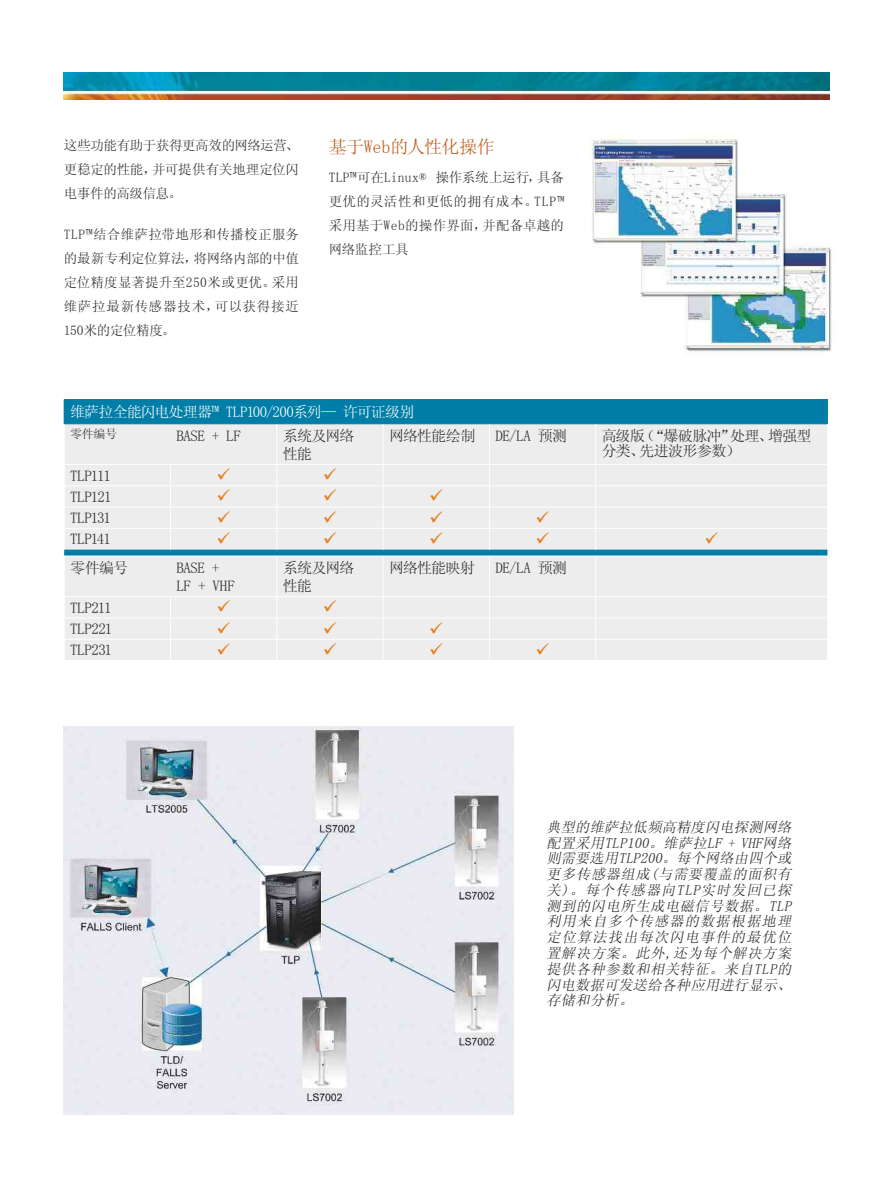
<style>
.page{position:relative;width:893px;height:1191px;background:#fff}
.page>*{position:absolute;margin:0;border:0;box-sizing:border-box;transform-origin:0 0}
.t1{font:18px "Sim Sun";letter-spacing:-.025em;color:#bb5c1d}
.t2{font:15px/18px "Sim Sun";letter-spacing:-.04em;color:#2b2b2a}
.t3{font:15px "Sim Sun";letter-spacing:-.05em;color:#fff}
.t4{font:italic 14.25px/15.8px "Sim Sun";color:#2b2b2a;text-align:justify}
.t5{font:13.5px/24px "Sim Sun";letter-spacing:.005em;color:#2b2b2a;text-align:justify}
.t6{font:12px "Sim Sun";color:#2b2b2a}
</style>
<div class="page">
<img style="left:64px;top:72px;width:765px;height:28px">
<div style="left:64px;top:400px;width:763px;height:24px;background:#007ea7"></div>
<div style="left:65px;top:424px;width:762px;height:236px;background:#ededed"></div>
<hr style="left:64px;top:399px;width:106px;height:1px;background:#007ea7">
<hr style="left:170px;top:399px;width:107px;height:1px;background:#007ea7">
<hr style="left:277px;top:399px;width:106px;height:1px;background:#007ea7">
<hr style="left:383px;top:399px;width:106px;height:1px;background:#007ea7">
<hr style="left:489px;top:399px;width:107px;height:1px;background:#007ea7">
<hr style="left:596px;top:399px;width:232px;height:1px;background:#007ea7">
<svg style="left:827px;top:400px;width:1px;height:23px"></svg>
<hr style="left:596px;top:423px;width:232px;height:1px;background:#007ea7">
<hr style="left:276px;top:424px;width:1px;height:40px;background:#fff">
<hr style="left:383px;top:424px;width:1px;height:40px;background:#fff">
<hr style="left:489px;top:424px;width:1px;height:40px;background:#fff">
<hr style="left:595px;top:424px;width:1px;height:40px;background:#fff">
<hr style="left:276px;top:556px;width:1px;height:40px;background:#fff">
<hr style="left:383px;top:556px;width:1px;height:40px;background:#fff">
<hr style="left:64px;top:617px;width:106px;height:1px;background:#fff">
<hr style="left:170px;top:617px;width:107px;height:1px;background:#fff">
<hr style="left:277px;top:617px;width:106px;height:1px;background:#fff">
<hr style="left:383px;top:617px;width:106px;height:1px;background:#fff">
<hr style="left:489px;top:617px;width:107px;height:1px;background:#fff">
<hr style="left:596px;top:617px;width:232px;height:1px;background:#fff">
<hr style="left:64px;top:639px;width:106px;height:1px;background:#fff">
<hr style="left:170px;top:639px;width:107px;height:1px;background:#fff">
<svg style="left:170px;top:597px;width:1px;height:63px"></svg>
<hr style="left:277px;top:639px;width:106px;height:1px;background:#fff">
<svg style="left:276px;top:597px;width:1px;height:63px"></svg>
<hr style="left:383px;top:639px;width:106px;height:1px;background:#fff">
<svg style="left:383px;top:597px;width:1px;height:63px"></svg>
<hr style="left:489px;top:639px;width:107px;height:1px;background:#fff">
<svg style="left:489px;top:597px;width:1px;height:63px"></svg>
<hr style="left:596px;top:639px;width:232px;height:1px;background:#fff">
<svg style="left:595px;top:597px;width:1px;height:63px"></svg>
<hr style="left:64px;top:464px;width:106px;height:1px;background:#fff">
<hr style="left:170px;top:464px;width:107px;height:1px;background:#fff">
<hr style="left:277px;top:464px;width:106px;height:1px;background:#fff">
<hr style="left:383px;top:464px;width:106px;height:1px;background:#fff">
<hr style="left:489px;top:464px;width:107px;height:1px;background:#fff">
<hr style="left:596px;top:464px;width:232px;height:1px;background:#fff">
<hr style="left:595px;top:556px;width:1px;height:40px;background:#fff">
<hr style="left:64px;top:596px;width:106px;height:1px;background:#fff">
<hr style="left:170px;top:596px;width:107px;height:1px;background:#fff">
<hr style="left:277px;top:596px;width:106px;height:1px;background:#fff">
<hr style="left:383px;top:596px;width:106px;height:1px;background:#fff">
<hr style="left:489px;top:556px;width:1px;height:40px;background:#fff">
<hr style="left:489px;top:596px;width:107px;height:1px;background:#fff">
<hr style="left:596px;top:596px;width:232px;height:1px;background:#fff">
<img style="left:64px;top:726px;width:449px;height:388px">
<img style="left:589px;top:134px;width:243px;height:218px">
<svg style="left:64px;top:465px;width:764px;height:91px;background:#dee6e9"></svg>
<svg style="left:218px;top:600px;width:12px;height:12px"></svg>
<svg style="left:324px;top:600px;width:12px;height:12px"></svg>
<svg style="left:218px;top:621px;width:12px;height:12px"></svg>
<svg style="left:324px;top:621px;width:12px;height:12px"></svg>
<svg style="left:430px;top:621px;width:13px;height:12px"></svg>
<svg style="left:218px;top:643px;width:12px;height:11px"></svg>
<svg style="left:324px;top:643px;width:12px;height:11px"></svg>
<svg style="left:430px;top:643px;width:13px;height:11px"></svg>
<svg style="left:537px;top:643px;width:12px;height:11px"></svg>
<p class="t5" style="left:64px;top:133px;width:237px">这些功能有助于获得更高效的网络运营、更稳定的性能，并可提供有关地理定位闪电事件的高级信息。</p>
<p class="t5" style="left:64px;top:222px;width:237px">TLP™结合维萨拉带地形和传播校正服务的最新专利定位算法，将网络内部的中值定位精度显著提升至250米或更优。采用维萨拉最新传感器技术，可以获得接近150米的定位精度。</p>
<p class="t1" style="left:329px;top:138px;width:168px">基于Web的人性化操作</p>
<p class="t5" style="left:329px;top:165px;width:237px">TLP™可在Linux® 操作系统上运行，具备更优的灵活性和更低的拥有成本。TLP™采用基于Web的操作界面，并配备卓越的网络监控工具</p>
<p class="t3" style="left:70px;top:404px;width:346px">维萨拉全能闪电处理器™ TLP100/200系列— 许可证级别</p>
<p class="t6" style="left:70px;top:428px;width:48px">零件编号</p>
<p class="t2" style="left:176px;top:426px;width:66px">BASE + LF</p>
<p class="t2" style="left:283px;top:426px;width:73px">系统及网络性能</p>
<p class="t2" style="left:389px;top:426px;width:88px">网络性能绘制</p>
<p class="t2" style="left:495px;top:426px;width:73px">DE/LA 预测</p>
<p class="t2" style="left:602px;top:428px;width:211px;line-height:15px">高级版（“爆破脉冲”处理、增强型分类、先进波形参数）</p>
<p class="t2" style="left:70px;top:466px;width:42px">TLP111</p>
<p class="t2" style="left:70px;top:487px;width:43px">TLP121</p>
<p class="t2" style="left:70px;top:509px;width:42px">TLP131</p>
<p class="t2" style="left:70px;top:530px;width:42px">TLP141</p>
<p class="t2" style="left:70px;top:558px;width:60px">零件编号</p>
<p class="t2" style="left:176px;top:558px;width:60px">BASE +<br>LF + VHF</p>
<p class="t2" style="left:283px;top:558px;width:73px">系统及网络性能</p>
<p class="t2" style="left:389px;top:558px;width:88px">网络性能映射</p>
<p class="t2" style="left:495px;top:558px;width:73px">DE/LA 预测</p>
<p class="t2" style="left:70px;top:598px;width:43px">TLP211</p>
<p class="t2" style="left:70px;top:619px;width:44px">TLP221</p>
<p class="t2" style="left:70px;top:641px;width:43px">TLP231</p>
<p class="t4" style="left:546px;top:819px;width:249px">典型的维萨拉低频高精度闪电探测网络配置采用TLP100。维萨拉LF + VHF网络则需要选用TLP200。每个网络由四个或更多传感器组成(与需要覆盖的面积有关)。每个传感器向TLP实时发回已探测到的闪电所生成电磁信号数据。TLP利用来自多个传感器的数据根据地理定位算法找出每次闪电事件的最优位置解决方案。此外,还为每个解决方案提供各种参数和相关特征。来自TLP的闪电数据可发送给各种应用进行显示、存储和分析。</p>
</div>
